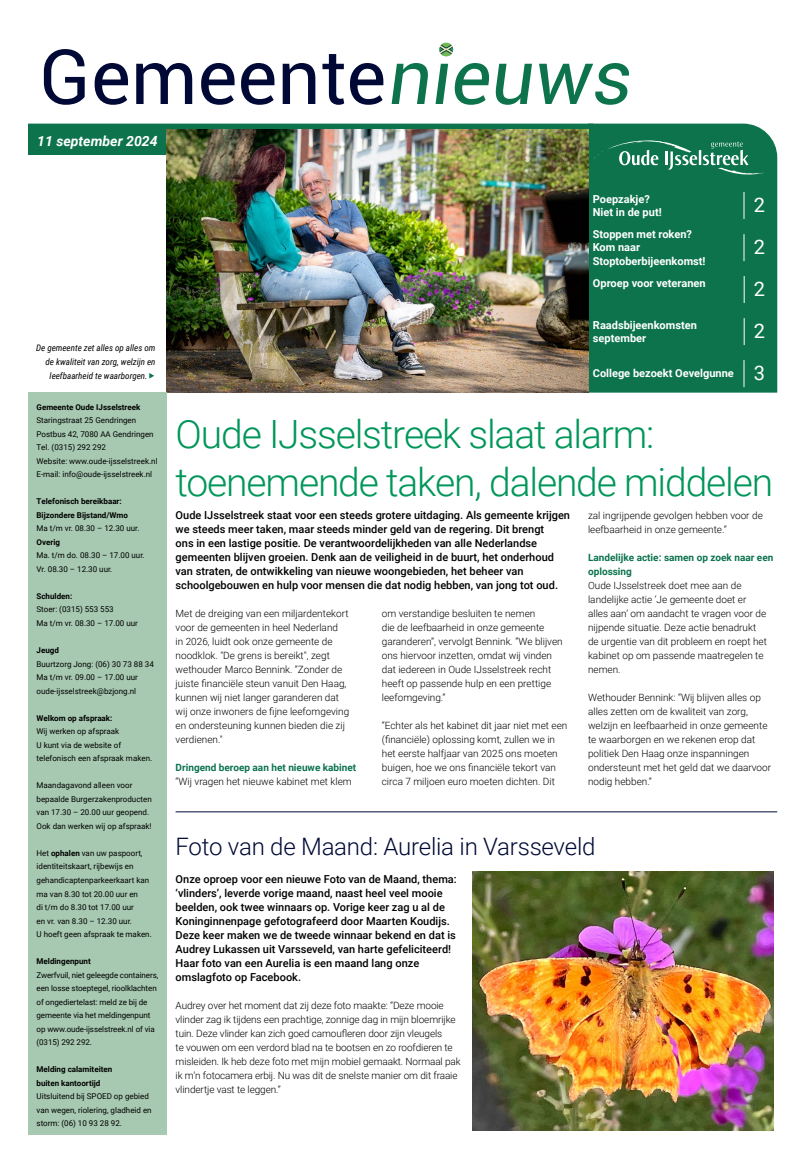
<style>
.page{position:relative;width:806px;height:1163px;background:#fff}
.page>*{position:absolute;margin:0;border:0;box-sizing:border-box;transform-origin:0 0}
.OIJ_hoofdkop_groen{font:300 39px/48px "Roboto";letter-spacing:-.03em;color:#00965a}
.OIJ_kop_klein{font:300 24px "Roboto";letter-spacing:-.01em;color:#000936}
.OIJ_inhoudsopgave_cijfer{font:20px "Roboto";color:#fff}
.OIJ_datum{font:italic 700 14px "Roboto";color:#fff}
.OIJ_intro{font:500 11px/14px "Roboto";color:#000}
.OIJ_inhoudsopgave{font:700 11px/13.2px "Roboto";color:#fff}
.OIJ_platte_tekst{font:300 10px/14px "Roboto";color:#000}
.OIJ_tussenkop{font:700 10px/14px "Roboto";color:#0c734d}
.OIJ_foto-bijschrift{font:italic 9px "Roboto Condensed";color:#000}
.OIJ_colofon_plat{font:8px/13.5px "Roboto";color:#000}
.OIJ_colofon_kopje{font:700 8px/13.5px "Roboto";color:#000}
.OIJ_colofon_kopje_H3{font:700 8px "Roboto";color:#000}
.s1{font-weight:700}
</style>
<div class="page">
<svg style="left:391px;top:63px;width:238px;height:42px"></svg>
<svg style="left:44px;top:49px;width:339px;height:56px"></svg>
<svg style="left:439px;top:43px;width:14px;height:13px"></svg>
<div style="left:28px;top:124px;width:565px;height:5px;background:#0c734d"></div>
<div style="left:28px;top:124px;width:139px;height:30px;background:#0c734d"></div>
<div style="left:587px;top:124px;width:189px;height:268px;background:#0c734d"></div>
<svg style="left:593px;top:140px;width:171px;height:34px;background:#318868"></svg>
<svg style="left:743px;top:192px;width:1px;height:27px"></svg>
<svg style="left:743px;top:234px;width:1px;height:27px"></svg>
<svg style="left:743px;top:276px;width:1px;height:27px"></svg>
<svg style="left:743px;top:318px;width:1px;height:27px"></svg>
<svg style="left:743px;top:360px;width:1px;height:27px"></svg>
<img style="left:167px;top:129px;width:420px;height:263px">
<div style="left:28px;top:392px;width:139px;height:742px;background:#a7c9b1"></div>
<hr style="left:175px;top:811px;width:601px;height:1px;background:#000936">
<img style="left:472px;top:871px;width:300px;height:259px">
<p class="OIJ_datum" style="left:37px;top:131px;width:122px">11 september 2024</p>
<p class="OIJ_foto-bijschrift" style="left:36px;top:341px;width:121px">De gemeente zet alles op alles om</p>
<p class="OIJ_foto-bijschrift" style="left:45px;top:355px;width:111px">de kwaliteit van zorg, welzijn en</p>
<p class="OIJ_foto-bijschrift" style="left:50px;top:369px;width:99px">leefbaarheid te waarborgen.</p>
<h2 class="OIJ_colofon_kopje" style="left:37px;top:399px;width:105px">Gemeente Oude IJsselstreek</h2>
<p class="OIJ_colofon_plat" style="left:37px;top:413px;width:101px">Staringstraat 25 Gendringen</p>
<p class="OIJ_colofon_plat" style="left:37px;top:426px;width:119px">Postbus 42, 7080 AA Gendringen</p>
<p class="OIJ_colofon_plat" style="left:37px;top:440px;width:71px">Tel. (0315) 292 292</p>
<p class="OIJ_colofon_plat" style="left:37px;top:453px;width:122px">Website: www.oude-ijsselstreek.nl</p>
<p class="OIJ_colofon_plat" style="left:37px;top:467px;width:117px">E-mail: info@oude-ijsselstreek.nl</p>
<h2 class="OIJ_colofon_kopje" style="left:37px;top:494px;width:87px">Telefonisch bereikbaar:</h2>
<h3 class="OIJ_colofon_kopje_H3" style="left:37px;top:509px;width:93px">Bijzondere Bijstand/Wmo</h3>
<p class="OIJ_colofon_plat" style="left:37px;top:521px;width:104px">Ma t/m vr. 08.30 – 12.30 uur.</p>
<h3 class="OIJ_colofon_kopje_H3" style="left:37px;top:536px;width:25px">Overig</h3>
<p class="OIJ_colofon_plat" style="left:37px;top:548px;width:109px">Ma. t/m do. 08.30 – 17.00 uur.</p>
<p class="OIJ_colofon_plat" style="left:37px;top:562px;width:77px">Vr. 08.30 – 12.30 uur.</p>
<h2 class="OIJ_colofon_kopje" style="left:37px;top:589px;width:37px">Schulden:</h2>
<p class="OIJ_colofon_plat" style="left:37px;top:602px;width:79px">Stoer: (0315) 553 553</p>
<p class="OIJ_colofon_plat" style="left:37px;top:616px;width:103px">Ma t/m vr. 08.30 – 17.00 uur</p>
<h2 class="OIJ_colofon_kopje" style="left:37px;top:643px;width:24px">Jeugd</h2>
<p class="OIJ_colofon_plat" style="left:37px;top:656px;width:119px">Buurtzorg Jong: (06) 30 73 88 34</p>
<p class="OIJ_colofon_plat" style="left:37px;top:670px;width:103px">Ma t/m vr. 09.00 – 17.00 uur</p>
<p class="OIJ_colofon_plat" style="left:37px;top:683px;width:101px">oude-ijsselstreek@bzjong.nl</p>
<h2 class="OIJ_colofon_kopje" style="left:37px;top:710px;width:77px">Welkom op afspraak:</h2>
<p class="OIJ_colofon_plat" style="left:37px;top:724px;width:84px">Wij werken op afspraak</p>
<p class="OIJ_colofon_plat" style="left:37px;top:737px;width:86px">U kunt via de website of</p>
<p class="OIJ_colofon_plat" style="left:37px;top:751px;width:117px">telefonisch een afspraak maken.</p>
<p class="OIJ_colofon_plat" style="left:37px;top:778px;width:97px">Maandagavond alleen voor</p>
<p class="OIJ_colofon_plat" style="left:37px;top:791px;width:117px">bepaalde Burgerzakenproducten</p>
<p class="OIJ_colofon_plat" style="left:37px;top:805px;width:114px">van 17.30 – 20.00 uur geopend.</p>
<p class="OIJ_colofon_plat" style="left:37px;top:818px;width:116px">Ook dan werken wij op afspraak!</p>
<p class="OIJ_colofon_plat" style="left:37px;top:845px;width:107px">Het <span class="s1">ophalen</span> van uw paspoort,</p>
<p class="OIJ_colofon_plat" style="left:37px;top:859px;width:98px">identiteitskaart, rijbewijs en</p>
<p class="OIJ_colofon_plat" style="left:37px;top:872px;width:114px">gehandicaptenparkeerkaart kan</p>
<p class="OIJ_colofon_plat" style="left:37px;top:886px;width:103px">ma van 8.30 tot 20.00 uur en</p>
<p class="OIJ_colofon_plat" style="left:37px;top:900px;width:99px">di t/m do 8.30 tot 17.00 uur</p>
<p class="OIJ_colofon_plat" style="left:37px;top:913px;width:97px">en vr. van 8.30 – 12.30 uur.</p>
<p class="OIJ_colofon_plat" style="left:37px;top:927px;width:117px">U hoeft geen afspraak te maken.</p>
<h2 class="OIJ_colofon_kopje" style="left:37px;top:954px;width:56px">Meldingenpunt</h2>
<p class="OIJ_colofon_plat" style="left:37px;top:967px;width:123px">Zwerfvuil, niet geleegde containers, een losse stoeptegel, rioolklachten of ongediertelast: meld ze bij de gemeente via het meldingenpunt op www.oude-ijsselstreek.nl of via (0315) 292 292.</p>
<h2 class="OIJ_colofon_kopje" style="left:37px;top:1062px;width:77px">Melding calamiteiten buiten kantoortijd</h2>
<p class="OIJ_colofon_plat" style="left:37px;top:1089px;width:114px">Uitsluitend bij SPOED op gebied</p>
<p class="OIJ_colofon_plat" style="left:37px;top:1102px;width:117px">van wegen, riolering, gladheid en</p>
<p class="OIJ_colofon_plat" style="left:37px;top:1116px;width:87px">storm: (06) 10 93 28 92.</p>
<p class="OIJ_inhoudsopgave" style="left:592px;top:192px;width:59px">Poepzakje?</p>
<p class="OIJ_inhoudsopgave" style="left:592px;top:205px;width:70px">Niet in de put!</p>
<p class="OIJ_inhoudsopgave" style="left:592px;top:227px;width:101px">Stoppen met roken?</p>
<p class="OIJ_inhoudsopgave" style="left:592px;top:240px;width:49px">Kom naar</p>
<p class="OIJ_inhoudsopgave" style="left:592px;top:253px;width:114px">Stoptoberbijeenkomst!</p>
<p class="OIJ_inhoudsopgave_cijfer" style="left:753px;top:191px;width:13px">2</p>
<p class="OIJ_inhoudsopgave_cijfer" style="left:753px;top:233px;width:13px">2</p>
<p class="OIJ_inhoudsopgave" style="left:592px;top:276px;width:114px">Oproep voor veteranen</p>
<p class="OIJ_inhoudsopgave_cijfer" style="left:753px;top:275px;width:13px">2</p>
<p class="OIJ_inhoudsopgave" style="left:592px;top:318px;width:105px">Raadsbijeenkomsten september</p>
<p class="OIJ_inhoudsopgave_cijfer" style="left:753px;top:317px;width:13px">2</p>
<p class="OIJ_inhoudsopgave" style="left:592px;top:366px;width:142px">College bezoekt Oevelgunne</p>
<p class="OIJ_inhoudsopgave_cijfer" style="left:753px;top:359px;width:13px">3</p>
<h1 class="OIJ_hoofdkop_groen" style="left:175px;top:408px;width:598px">Oude IJsselstreek slaat alarm: toenemende taken, dalende middelen</h1>
<p class="OIJ_intro" style="left:175px;top:507px;width:396px">Oude IJsselstreek staat voor een steeds grotere uitdaging. Als gemeente krijgen we steeds meer taken, maar steeds minder geld van de regering. Dit brengt<br>ons in een lastige positie. De verantwoordelijkheden van alle Nederlandse gemeenten blijven groeien. Denk aan de veiligheid in de buurt, het onderhoud van straten, de ontwikkeling van nieuwe woongebieden, het beheer van schoolgebouwen en hulp voor mensen die dat nodig hebben, van jong tot oud.</p>
<p class="OIJ_platte_tekst" style="left:175px;top:605px;width:175px">Met de dreiging van een miljardentekort voor de gemeenten in heel Nederland<br>in 2026, luidt ook onze gemeente de noodklok. "De grens is bereikt", zegt wethouder Marco Bennink. ”Zonder de juiste financiële steun vanuit Den Haag, kunnen wij niet langer garanderen dat wij onze inwoners de fijne leefomgeving en ondersteuning kunnen bieden die zij verdienen."</p>
<h3 class="OIJ_tussenkop" style="left:175px;top:759px;width:182px">Dringend beroep aan het nieuwe kabinet</h3>
<p class="OIJ_platte_tekst" style="left:175px;top:773px;width:177px">“Wij vragen het nieuwe kabinet met klem</p>
<p class="OIJ_platte_tekst" style="left:587px;top:507px;width:176px">zal ingrijpende gevolgen hebben voor de leefbaarheid in onze gemeente.”</p>
<h3 class="OIJ_tussenkop" style="left:587px;top:549px;width:187px">Landelijke actie: samen op zoek naar een oplossing</h3>
<p class="OIJ_platte_tekst" style="left:587px;top:577px;width:180px">Oude IJsselstreek doet mee aan de landelijke actie ‘Je gemeente doet er alles aan’ om aandacht te vragen voor de nijpende situatie. Deze actie benadrukt de urgentie van dit probleem en roept het kabinet op om passende maatregelen te nemen.</p>
<p class="OIJ_platte_tekst" style="left:587px;top:689px;width:184px">Wethouder Bennink: “Wij blijven alles op alles zetten om de kwaliteit van zorg, welzijn en leefbaarheid in onze gemeente te waarborgen en we rekenen erop dat politiek Den Haag onze inspanningen ondersteunt met het geld dat we daarvoor nodig hebben.”</p>
<p class="OIJ_platte_tekst" style="left:381px;top:605px;width:182px">om verstandige besluiten te nemen<br>die de leefbaarheid in onze gemeente garanderen”, vervolgt Bennink. “We blijven ons hiervoor inzetten, omdat wij vinden dat iedereen in Oude IJsselstreek recht heeft op passende hulp en een prettige leefomgeving.”</p>
<p class="OIJ_platte_tekst" style="left:381px;top:717px;width:187px">“Echter als het kabinet dit jaar niet met een (financiële) oplossing komt, zullen we in het eerste halfjaar van 2025 ons moeten buigen, hoe we ons financiële tekort van circa 7 miljoen euro moeten dichten. Dit</p>
<h2 class="OIJ_kop_klein" style="left:175px;top:829px;width:421px">Foto van de Maand: Aurelia in Varsseveld</h2>
<p class="OIJ_intro" style="left:175px;top:871px;width:282px">Onze oproep voor een nieuwe Foto van de Maand, thema: ‘vlinders’, leverde vorige maand, naast heel veel mooie beelden, ook twee winnaars op. Vorige keer zag u al de Koninginnenpage gefotografeerd door Maarten Koudijs.<br>Deze keer maken we de tweede winnaar bekend en dat is Audrey Lukassen uit Varsseveld, van harte gefeliciteerd!<br>Haar foto van een Aurelia is een maand lang onze omslagfoto op Facebook.</p>
<p class="OIJ_platte_tekst" style="left:175px;top:997px;width:286px">Audrey over het moment dat zij deze foto maakte: “Deze mooie vlinder zag ik tijdens een prachtige, zonnige dag in mijn bloemrijke tuin. Deze vlinder kan zich goed camoufleren door zijn vleugels<br>te vouwen om een verdord blad na te bootsen en zo roofdieren te misleiden. Ik heb deze foto met mijn mobiel gemaakt. Normaal pak ik m’n fotocamera erbij. Nu was dit de snelste manier om dit fraaie vlindertje vast te leggen.”</p>
</div>
